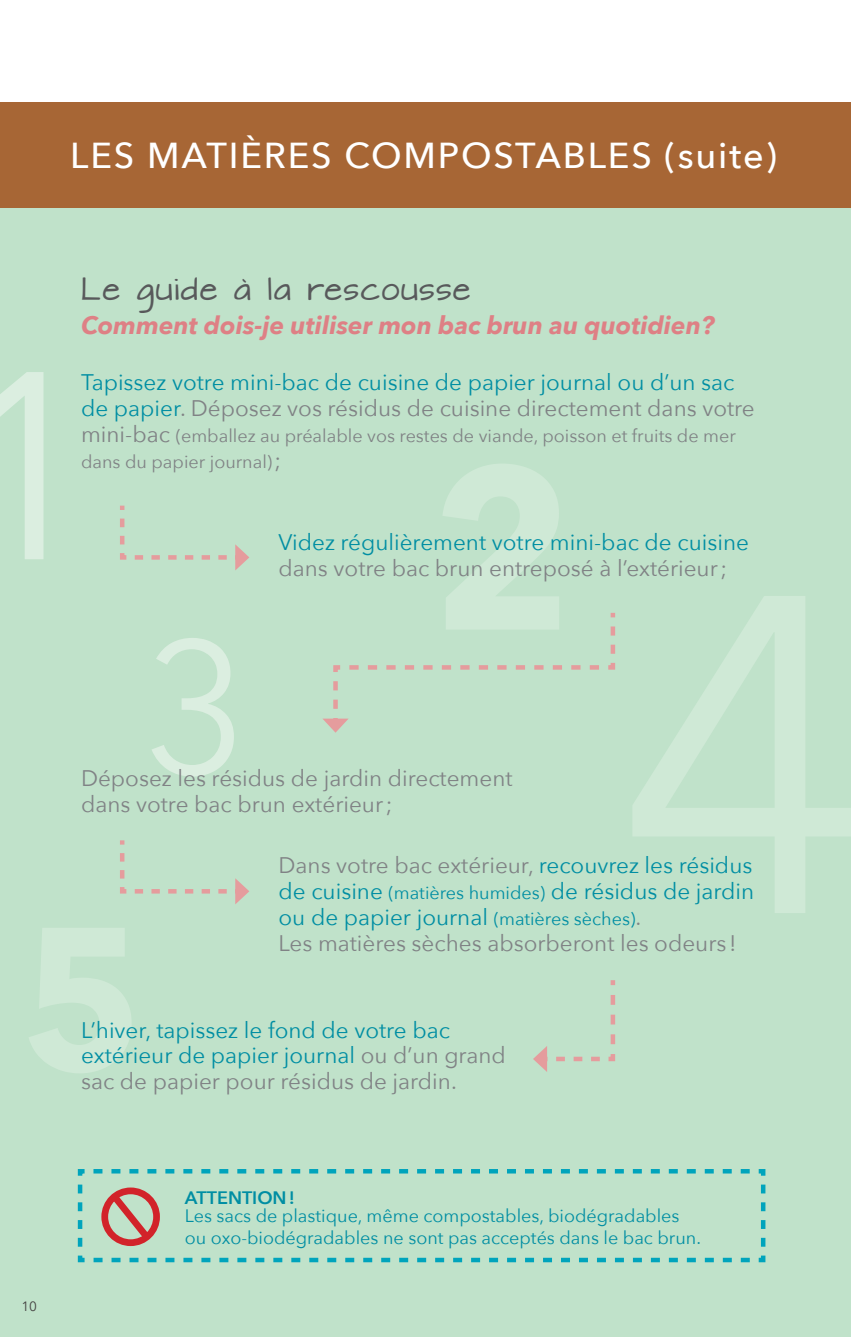
<style>
.page{position:relative;width:851px;height:1337px;background:#fff}
.page>*{position:absolute;margin:0;border:0;box-sizing:border-box;transform-origin:0 0}
.t1{font:500 36px "Avenir Next";letter-spacing:.05em;color:#fff}
.t2{font:27px "Architects Daughter";letter-spacing:.06em;color:#58595b}
.t3{font:italic 700 24.75px "Avenir Next";color:#de8085}
.t4{font:22.5px/25.9px "Avenir Next";color:#008ea3}
.t5{font:22.5px/25.9px "Avenir Next";color:#808285}
.t6{font:18px/21.6px "Avenir Next";color:#008ea3}
.t7{font:18px/25.9px "Avenir Next";color:#808285}
.t8{font:600 18px "Avenir Next";color:#008ea3}
.t9{font:13.5px "Avenir Next";color:#454242}
.s1{color:#808285}
.s2{font-size:22.5px}
.s3{font-size:18px}
</style>
<div class="page">
<div style="left:0;top:157px;width:850px;height:1179px;background:#c0e2ca"></div>
<div style="left:0;top:102px;width:850px;height:106px;background:#a76635"></div>
<svg style="left:120px;top:505px;width:129px;height:65px"></svg>
<svg style="left:533px;top:980px;width:83px;height:92px"></svg>
<svg style="left:120px;top:840px;width:129px;height:64px"></svg>
<svg style="left:77px;top:1169px;width:689px;height:94px"></svg>
<svg style="left:29px;top:928px;width:102px;height:145px"></svg>
<svg style="left:322px;top:464px;width:294px;height:268px"></svg>
<svg style="left:0;top:372px;width:43px;height:187px"></svg>
<svg style="left:152px;top:638px;width:82px;height:138px"></svg>
<svg style="left:633px;top:596px;width:217px;height:317px"></svg>
<h1 class="t1" style="left:70px;top:125px;width:708px">LES MATIÈRES COMPOSTABLES (suite)</h1>
<p class="t2" style="left:81px;top:270px;width:391px">Le guide à la rescousse</p>
<p class="t3" style="left:81px;top:304px;width:635px">Comment dois-je utiliser mon bac brun au quotidien?</p>
<p class="t4" style="left:81px;top:368px;width:675px">Tapissez votre mini-bac de cuisine de papier journal ou d’un sac de papier<span class="s1">. Déposez vos résidus de cuisine directement dans votre</span></p>
<p class="t7" style="left:81px;top:422px;width:656px"><span class="s2">mini-bac</span> (emballez au préalable vos restes de viande, poisson et fruits de mer dans du papier journal)<span class="s2">;</span></p>
<p class="t4" style="left:278px;top:528px;width:472px">Videz régulièrement votre mini-bac de cuisine</p>
<p class="t5" style="left:278px;top:554px;width:450px">dans votre bac brun entreposé à l’extérieur;</p>
<p class="t9" style="left:21px;top:1294px;width:17px">10</p>
<p class="t5" style="left:81px;top:764px;width:433px">Déposez les résidus de jardin directement dans votre bac brun extérieur;</p>
<p class="t4" style="left:278px;top:851px;width:477px"><span class="s1">Dans votre bac extérieur,</span> recouvrez les résidus de cuisine <span class="s3">(matières humides)</span> de résidus de jardin ou de papier journal <span class="s3">(matières sèches)</span><span class="s1">.<br>Les matières sèches absorberont les odeurs !</span></p>
<p class="t4" style="left:81px;top:1015px;width:426px">L’hiver, tapissez le fond de votre bac extérieur de papier journal <span class="s1">ou d’un grand sac de papier pour résidus de jardin.</span></p>
<p class="t8" style="left:185px;top:1182px;width:112px">ATTENTION!</p>
<p class="t6" style="left:185px;top:1204px;width:517px">Les sacs de plastique, même compostables, biodégradables ou oxo-biodégradables ne sont pas acceptés dans le bac brun.</p>
</div>
